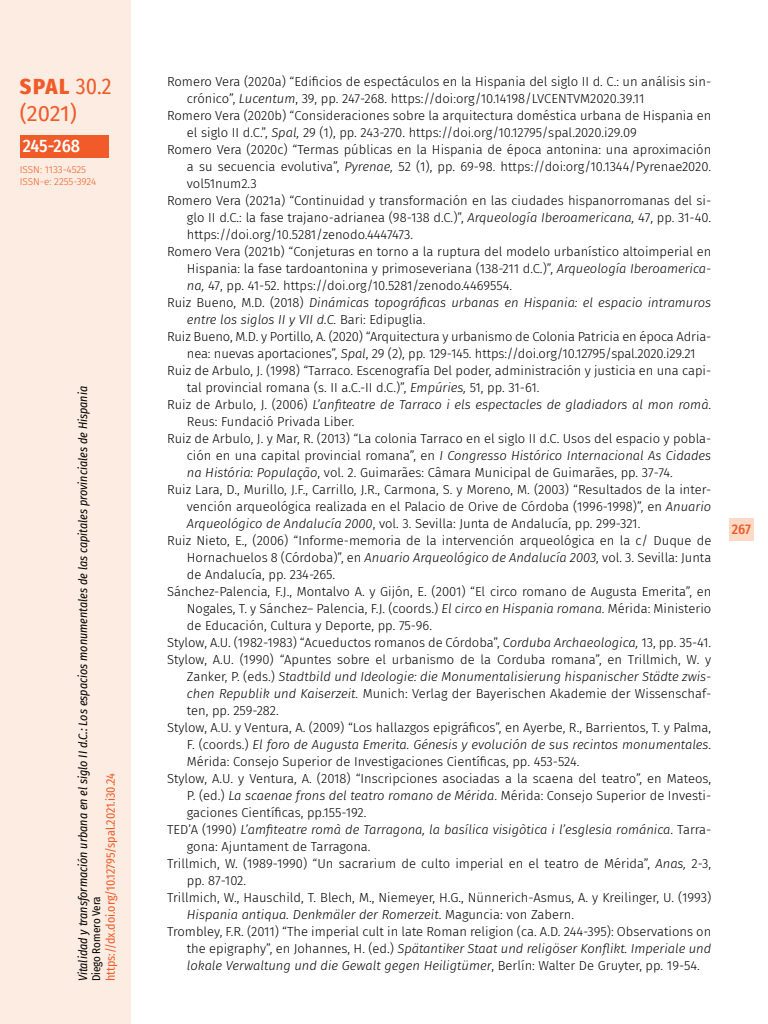
<style>
.page{position:relative;width:768px;height:1024px;background:#fff}
.page>*{position:absolute;margin:0;border:0;box-sizing:border-box;transform-origin:0 0}
.t1{font:800 22px "Fira Sans Condensed";color:#f15a29}
.t2{font:22px "Fira Sans";color:#f15a29}
.t3{font:500 18px "Fira Sans Condensed";letter-spacing:-.005em;color:#fff}
.t4{font:500 14px "Fira Sans Condensed";color:#f15a29}
._80_bibliografía{font:300 13px/17px "Fira Sans";color:#000;text-align:justify}
._80_bibliografía-2{font:italic 300 13px/17px "Fira Sans";color:#000}
.t5{font:italic 12px "Fira Sans Condensed";color:#000}
.t6{font:12px "Fira Sans Condensed";color:#f15a29}
.t7{font:11px "Fira Sans Condensed";color:#000}
.t8{font:300 10px/12px "Fira Sans";letter-spacing:-.005em;color:#f15a29}
.s1{font-weight:400}
.s2{font-style:italic}
.s3{font-style:normal}
</style>
<div class="page">
<div style="left:729px;top:518px;width:25px;height:23px;background:#fddac6"></div>
<div style="left:0;top:0;width:130px;height:1024px;background:#fdece1"></div>
<div style="left:20px;top:135px;width:89px;height:23px;background:#f15a29"></div>
<h1 class="t1" style="left:20px;top:68px;width:93px">SPAL <span class="s1">30.2</span></h1>
<h1 class="t2" style="left:20px;top:96px;width:59px">(2021)</h1>
<h2 class="t3" style="left:23px;top:132px;width:59px">245-268</h2>
<p class="t8" style="left:20px;top:164px;width:78px">ISSN: 1133-4525<br>ISSN-e: 2255-3924</p>
<p class="t5" style="left:74px;top:981px;width:597px;rotate:-90deg">Vitalidad y transformación urbana en el siglo II d.C.: Los espacios monumentales de las capitales provinciales de Hispania</p>
<p class="t6" style="left:101px;top:981px;width:210px;rotate:-90deg">https://dx.doi.org/10.12795/spal.2021.i30.24</p>
<p class="t7" style="left:88px;top:981px;width:87px;rotate:-90deg">Diego Romero Vera</p>
<p class="_80_bibliografía" style="left:187px;top:73px;width:526px;text-indent:-20px">Romero Vera (2020a) “Edificios de espectáculos en la Hispania del siglo II d. C.: un análisis sin&shy;crónico”, <span class="s2">Lucentum</span>, 39, pp. 247-268. https://doi:org/10.14198/LVCENTVM2020.39.11</p>
<p class="_80_bibliografía" style="left:187px;top:107px;width:526px;text-indent:-20px">Romero Vera (2020b) “Consideraciones sobre la arquitectura doméstica urbana de Hispania en el siglo II d.C.”, <span class="s2">Spal,</span> 29 (1), pp. 243-270. https://doi.org/10.12795/spal.2020.i29.09</p>
<p class="_80_bibliografía" style="left:187px;top:141px;width:526px;text-indent:-20px">Romero Vera (2020c) “Termas públicas en la Hispania de época antonina: una aproximación a su secuencia evolutiva”, <span class="s2">Pyrenae,</span> 52 (1), pp. 69-98. https://doi:org/10.1344/Pyrenae2020. vol51num2.3</p>
<p class="_80_bibliografía" style="left:187px;top:192px;width:526px;text-indent:-20px">Romero Vera (2021a) “Continuidad y transformación en las ciudades hispanorromanas del si&shy;glo II d.C.: la fase trajano-adrianea (98-138 d.C.)”, <span class="s2">Arqueología Iberoamericana,</span> 47, pp. 31-40. https://doi.org/10.5281/zenodo.4447473.</p>
<p class="_80_bibliografía" style="left:187px;top:243px;width:526px;text-indent:-20px">Romero Vera (2021b) “Conjeturas en torno a la ruptura del modelo urbanístico altoimperial en Hispania: la fase tardoantonina y primoseveriana (138-211 d.C.)”, <span class="s2">Arqueología Iberoamerica&shy;na,</span> 47, pp. 41-52. https://doi.org/10.5281/zenodo.4469554.</p>
<p class="_80_bibliografía-2" style="left:187px;top:294px;width:526px;text-indent:-20px"><span class="s3">Ruiz Bueno, M.D. (2018)</span> Dinámicas topográficas urbanas en Hispania: el espacio intramuros entre los siglos II y VII d.C. <span class="s3">Bari: Edipuglia.</span></p>
<p class="_80_bibliografía" style="left:167px;top:328px;width:546px;text-align:center">Ruiz Bueno, M.D. y Portillo, A. (2020) “Arquitectura y urbanismo de Colonia Patricia en época Adria&shy;nea: nuevas aportaciones”, <span class="s2">Spal</span>, 29 (2), pp. 129-145. https://doi.org/10.12795/spal.2020.i29.21</p>
<p class="_80_bibliografía" style="left:187px;top:362px;width:526px;text-indent:-20px">Ruiz de Arbulo, J. (1998) “Tarraco. Escenografía Del poder, administración y justicia en una capi&shy;tal provincial romana (s. II a.C.-II d.C.)”, <span class="s2">Empúries,</span> 51, pp. 31-61.</p>
<p class="_80_bibliografía-2" style="left:187px;top:396px;width:526px;text-indent:-20px"><span class="s3">Ruiz de Arbulo, J. (2006)</span> L’anfiteatre de Tarraco i els espectacles de gladiadors al mon romà<span class="s3">.<br>Reus: Fundació Privada Liber.</span></p>
<p class="_80_bibliografía" style="left:187px;top:430px;width:526px;text-indent:-20px">Ruiz de Arbulo, J. y Mar, R. (2013) “La colonia Tarraco en el siglo II d.C. Usos del espacio y pobla&shy;ción en una capital provincial romana”, en <span class="s2">I Congresso Histórico Internacional As Cidades na História: População</span>, vol. 2. Guimarães: Câmara Municipal de Guimarães, pp. 37-74.</p>
<p class="_80_bibliografía" style="left:187px;top:481px;width:526px;text-indent:-20px">Ruiz Lara, D., Murillo, J.F., Carrillo, J.R., Carmona, S. y Moreno, M. (2003) “Resultados de la inter&shy;vención arqueológica realizada en el Palacio de Orive de Córdoba (1996-1998)”, en <span class="s2">Anuario Arqueológico de Andalucía 2000</span>, vol. 3. Sevilla: Junta de Andalucía, pp. 299-321.</p>
<p class="_80_bibliografía" style="left:187px;top:532px;width:526px;text-indent:-20px">Ruiz Nieto, E., (2006) “Informe-memoria de la intervención arqueológica en la c/ Duque de Hornachuelos 8 (Córdoba)”, en <span class="s2">Anuario Arqueológico de Andalucía 2003,</span> vol. 3. Sevilla: Junta de Andalucía, pp. 234-265.</p>
<p class="_80_bibliografía" style="left:187px;top:583px;width:526px;text-indent:-20px">Sánchez-Palencia, F.J., Montalvo A. y Gijón, E. (2001) “El circo romano de Augusta Emerita”, en Nogales, T. y Sánchez– Palencia, F.J. (coords.) <span class="s2">El circo en Hispania romana</span>. Mérida: Ministerio de Educación, Cultura y Deporte, pp. 75-96.</p>
<p class="_80_bibliografía" style="left:167px;top:634px;width:546px">Stylow, A.U. (1982-1983) “Acueductos romanos de Córdoba”, <span class="s2">Corduba Archaeologica,</span> 13, pp. 35-41.</p>
<p class="_80_bibliografía" style="left:187px;top:651px;width:526px;text-indent:-20px">Stylow, A.U. (1990) “Apuntes sobre el urbanismo de la Corduba romana”, en Trillmich, W. y Zanker, P. (eds.) <span class="s2">Stadtbild und Ideologie: die Monumentalisierung hispanischer Städte zwis&shy;chen Republik und Kaiserzeit</span>. Munich: Verlag der Bayerischen Akademie der Wissenschaf&shy;ten, pp. 259-282.</p>
<p class="_80_bibliografía" style="left:187px;top:719px;width:526px;text-indent:-20px">Stylow, A.U. y Ventura, A. (2009) “Los hallazgos epigráficos”, en Ayerbe, R., Barrientos, T. y Palma, F. (coords.) <span class="s2">El foro de Augusta Emerita. Génesis y evolución de sus recintos monumentales</span>.<br>Mérida: Consejo Superior de Investigaciones Científicas, pp. 453-524.</p>
<p class="_80_bibliografía" style="left:187px;top:770px;width:526px;text-indent:-20px">Stylow, A.U. y Ventura, A. (2018) “Inscripciones asociadas a la scaena del teatro”, en Mateos, P. (ed.) <span class="s2">La scaenae frons del teatro romano de Mérida</span>. Mérida: Consejo Superior de Investi&shy;gaciones Científicas, pp.155-192.</p>
<p class="_80_bibliografía-2" style="left:187px;top:821px;width:526px;text-indent:-20px"><span class="s3">TED’A (1990)</span> L’amfiteatre romà de Tarragona, la basílica visigòtica i l’esglesia románica<span class="s3">. Tarra&shy;gona: Ajuntament de Tarragona.</span></p>
<p class="_80_bibliografía" style="left:187px;top:855px;width:526px;text-indent:-20px">Trillmich, W. (1989-1990) “Un sacrarium de culto imperial en el teatro de Mérida”, <span class="s2">Anas,</span> 2-3, pp. 87-102.</p>
<p class="_80_bibliografía" style="left:187px;top:889px;width:526px;text-indent:-20px">Trillmich, W., Hauschild, T. Blech, M., Niemeyer, H.G., Nünnerich-Asmus, A. y Kreilinger, U. (1993)<br><span class="s2">Hispania antiqua. Denkmäler der Romerzeit</span>. Maguncia: von Zabern.</p>
<p class="_80_bibliografía" style="left:187px;top:923px;width:526px;text-indent:-20px">Trombley, F.R. (2011) “The imperial cult in late Roman religion (ca. A.D. 244-395): Observations on the epigraphy”, en Johannes, H. (ed.) <span class="s2">Spätantiker Staat und religöser Konflikt. Imperiale und lokale Verwaltung und die Gewalt gegen Heiligtümer</span>, Berlín: Walter De Gruyter, pp. 19-54.</p>
<p class="t4" style="left:732px;top:518px;width:21px">267</p>
</div>
